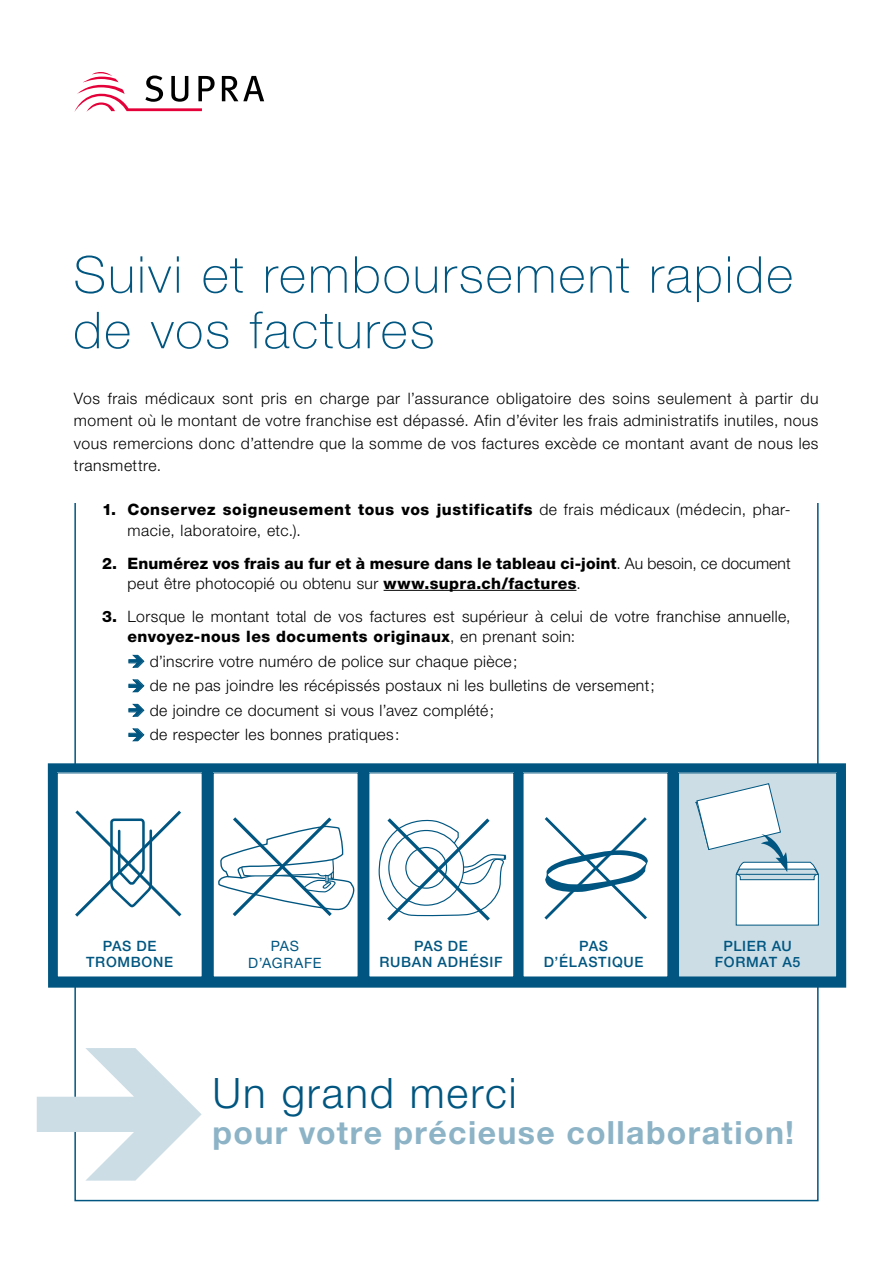
<style>
.page{position:relative;width:893px;height:1263px;background:#fff}
.page>*{position:absolute;margin:0;border:0;box-sizing:border-box;transform-origin:0 0}
.t1{font:100 50.85px/55.5px "Helvetica Neue LT";letter-spacing:.04em;color:#005680}
.t2{font:300 42px "Helvetica Neue LT";letter-spacing:.045em;color:#005680}
.t3{font:700 31.95px "Helvetica Neue LT";letter-spacing:.045em;color:#8cb3c6}
.t4{font:300 15.75px/22.5px "Helvetica Neue LT";letter-spacing:.025em;color:#000}
.t5{font:800 15.75px/20.2px "Helvetica Neue LT";letter-spacing:.005em;color:#000}
.t6{font:500 14.25px/16.5px "Helvetica Neue LT";letter-spacing:.05em;color:#005680;text-align:center}
.t7{font:14.25px/16.5px "Helvetica Neue LT";letter-spacing:.04em;color:#005680;text-align:center}
.s1{font-weight:800}
.s2{font-weight:300}
.s3{color:#005680}
.s4{color:#ccdde6}
</style>
<div class="page">
<svg style="left:222px;top:76px;width:42px;height:25px"></svg>
<svg style="left:74px;top:72px;width:141px;height:40px"></svg>
<div style="left:48px;top:763px;width:798px;height:225px;background:#005680"></div>
<div style="left:57px;top:773px;width:145px;height:204px;background:#fff"></div>
<svg style="left:75px;top:810px;width:107px;height:107px"></svg>
<div style="left:57px;top:772px;width:146px;height:205px;border:1px solid #005680"></div>
<div style="left:213px;top:773px;width:145px;height:204px;background:#fff"></div>
<svg style="left:218px;top:817px;width:137px;height:100px"></svg>
<div style="left:213px;top:772px;width:146px;height:205px;border:1px solid #005680"></div>
<div style="left:369px;top:773px;width:145px;height:204px;background:#fff"></div>
<svg style="left:378px;top:818px;width:129px;height:103px"></svg>
<div style="left:368px;top:772px;width:146px;height:205px;border:1px solid #005680"></div>
<div style="left:523px;top:773px;width:145px;height:204px;background:#fff"></div>
<svg style="left:544px;top:817px;width:104px;height:103px"></svg>
<div style="left:522px;top:772px;width:146px;height:205px;border:1px solid #005680"></div>
<div style="left:678px;top:773px;width:159px;height:204px;background:#ccdde6"></div>
<svg style="left:695px;top:783px;width:124px;height:143px"></svg>
<div style="left:678px;top:772px;width:159px;height:205px;border:1px solid #005680"></div>
<hr style="left:384px;top:590px;width:192px;height:1px;background:#000">
<svg style="left:128px;top:655px;width:17px;height:13px"></svg>
<svg style="left:128px;top:679px;width:17px;height:14px"></svg>
<svg style="left:128px;top:704px;width:17px;height:13px"></svg>
<svg style="left:128px;top:728px;width:17px;height:14px"></svg>
<h1 class="t1" style="left:73px;top:247px;width:721px">Suivi et remboursement rapide de vos factures</h1>
<p class="t4" style="left:74px;top:386px;width:746px;text-align:justify">Vos frais médicaux sont pris en charge par l’assurance obligatoire des soins seulement à partir du moment où le montant de votre franchise est dépassé. Afin d’éviter les frais administratifs inutiles, nous vous remercions donc d’attendre que la somme de vos factures excède ce montant avant de nous les transmettre.</p>
<p class="t4" style="left:128px;top:499px;width:664px;line-height:20.2px;text-indent:-26px"><span class="s1">1. Conservez soigneusement tous vos justificatifs</span> de frais médicaux (médecin, phar&shy;macie, laboratoire, etc.).</p>
<p class="t5" style="left:128px;top:553px;width:665px;text-indent:-26px">2. Enumérez vos frais au fur et à mesure dans le tableau ci-joint<span class="s2">. Au besoin, ce document peut être photocopié ou obtenu sur</span> www.supra.ch/factures<span class="s2">.</span></p>
<p class="t4" style="left:128px;top:606px;width:664px;line-height:20.2px;text-indent:-26px"><span class="s1">3.</span> Lorsque le montant total de vos factures est supérieur à celui de votre franchise annuelle, <span class="s1">envoyez-nous les documents originaux</span>, en prenant soin:</p>
<p class="t4" style="left:128px;top:649px;width:391px"><span class="s3">➔</span> d’inscrire votre numéro de police sur chaque pièce;</p>
<p class="t4" style="left:128px;top:674px;width:529px"><span class="s3">➔</span> de ne pas joindre les récépissés postaux ni les bulletins de versement;</p>
<p class="t4" style="left:128px;top:698px;width:368px"><span class="s3">➔</span> de joindre ce document si vous l’avez complété;</p>
<p class="t4" style="left:128px;top:723px;width:273px"><span class="s3">➔</span> de respecter les bonnes pratiques:</p>
<p class="t6" style="left:86px;top:937px;width:88px">PAS DE<br>TROMBONE</p>
<p class="t6" style="left:379px;top:937px;width:125px">PAS DE<br>RUBAN ADHÉSIF</p>
<p class="t7" style="left:248px;top:937px;width:75px">PAS<br>D’AGRAFE</p>
<p class="t6" style="left:544px;top:937px;width:101px">PAS<br>D’ÉLASTIQUE</p>
<p class="t6" style="left:715px;top:937px;width:87px">PLIER AU<br>FORMAT A5</p>
<h3 class="t3" style="left:21px;top:1112px;width:774px"><span class="s4">➔</span>pour votre précieuse collaboration!</h3>
<h2 class="t2" style="left:213px;top:1067px;width:305px">Un grand merci</h2>
</div>
